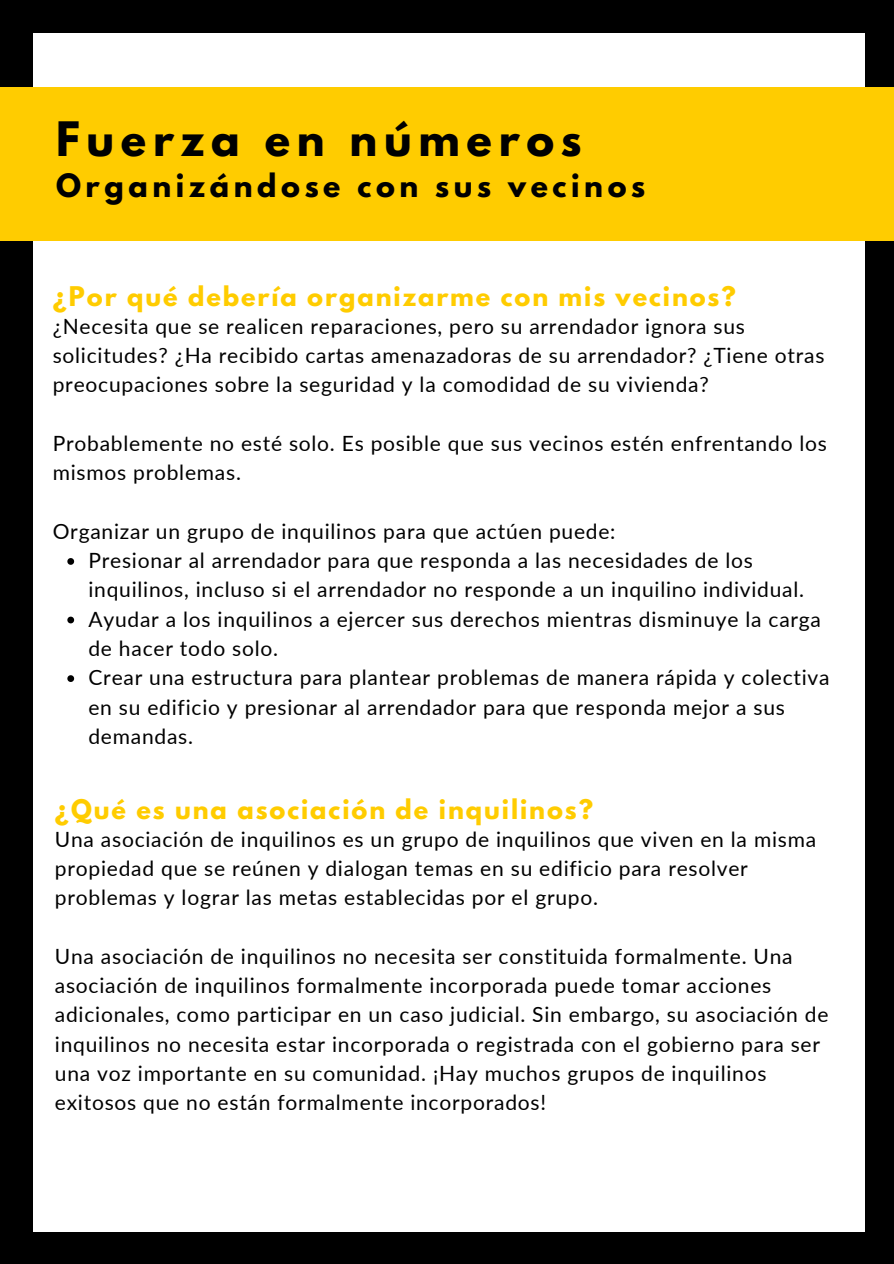
<style>
.page{position:relative;width:894px;height:1264px;background:#fff}
.page>*{position:absolute;margin:0;border:0;box-sizing:border-box;transform-origin:0 0}
.t1{font:700 42px "League Spartan";letter-spacing:.16em;color:#000}
.t2{font:700 28.5px "League Spartan";letter-spacing:.16em;color:#000}
.t3{font:700 24px "League Spartan";letter-spacing:.08em;color:#fc0}
.t4{font:21px/29.2px "Lato";letter-spacing:.035em;color:#000}
</style>
<div class="page">
<div style="left:0;top:0;width:893px;height:1263px;background:#000"></div>
<div style="left:34px;top:33px;width:830px;height:1198px;background:#fff"></div>
<div style="left:0;top:87px;width:893px;height:154px;background:#fc0"></div>
<svg style="left:67px;top:558px;width:7px;height:7px"></svg>
<svg style="left:67px;top:616px;width:7px;height:7px"></svg>
<svg style="left:67px;top:675px;width:7px;height:7px"></svg>
<p class="t1" style="left:56px;top:118px;width:527px">Fuerza en números</p>
<p class="t2" style="left:56px;top:171px;width:590px">Organizándose con sus vecinos</p>
<p class="t3" style="left:53px;top:285px;width:684px">¿Por qué debería organizarme con mis vecinos?</p>
<p class="t4" style="left:53px;top:311px;width:773px">¿Necesita que se realicen reparaciones, pero su arrendador ignora sus solicitudes? ¿Ha recibido cartas amenazadoras de su arrendador? ¿Tiene otras preocupaciones sobre la seguridad y la comodidad de su vivienda?</p>
<p class="t4" style="left:53px;top:428px;width:775px">Probablemente no esté solo. Es posible que sus vecinos estén enfrentando los mismos problemas.</p>
<p class="t4" style="left:53px;top:516px;width:564px">Organizar un grupo de inquilinos para que actúen puede:</p>
<p class="t4" style="left:88px;top:545px;width:717px">Presionar al arrendador para que responda a las necesidades de los inquilinos, incluso si el arrendador no responde a un inquilino individual.</p>
<p class="t4" style="left:88px;top:604px;width:734px">Ayudar a los inquilinos a ejercer sus derechos mientras disminuye la carga de hacer todo solo.</p>
<p class="t4" style="left:88px;top:662px;width:742px">Crear una estructura para plantear problemas de manera rápida y colectiva en su edificio y presionar al arrendador para que responda mejor a sus demandas.</p>
<p class="t3" style="left:55px;top:797px;width:539px">¿Qué es una asociación de inquilinos?</p>
<p class="t4" style="left:55px;top:824px;width:762px">Una asociación de inquilinos es un grupo de inquilinos que viven en la misma propiedad que se reúnen y dialogan temas en su edificio para resolver problemas y lograr las metas establecidas por el grupo.</p>
<p class="t4" style="left:55px;top:941px;width:774px">Una asociación de inquilinos no necesita ser constituida formalmente. Una asociación de inquilinos formalmente incorporada puede tomar acciones adicionales, como participar en un caso judicial. Sin embargo, su asociación de inquilinos no necesita estar incorporada o registrada con el gobierno para ser una voz importante en su comunidad. ¡Hay muchos grupos de inquilinos exitosos que no están formalmente incorporados!</p>
</div>
